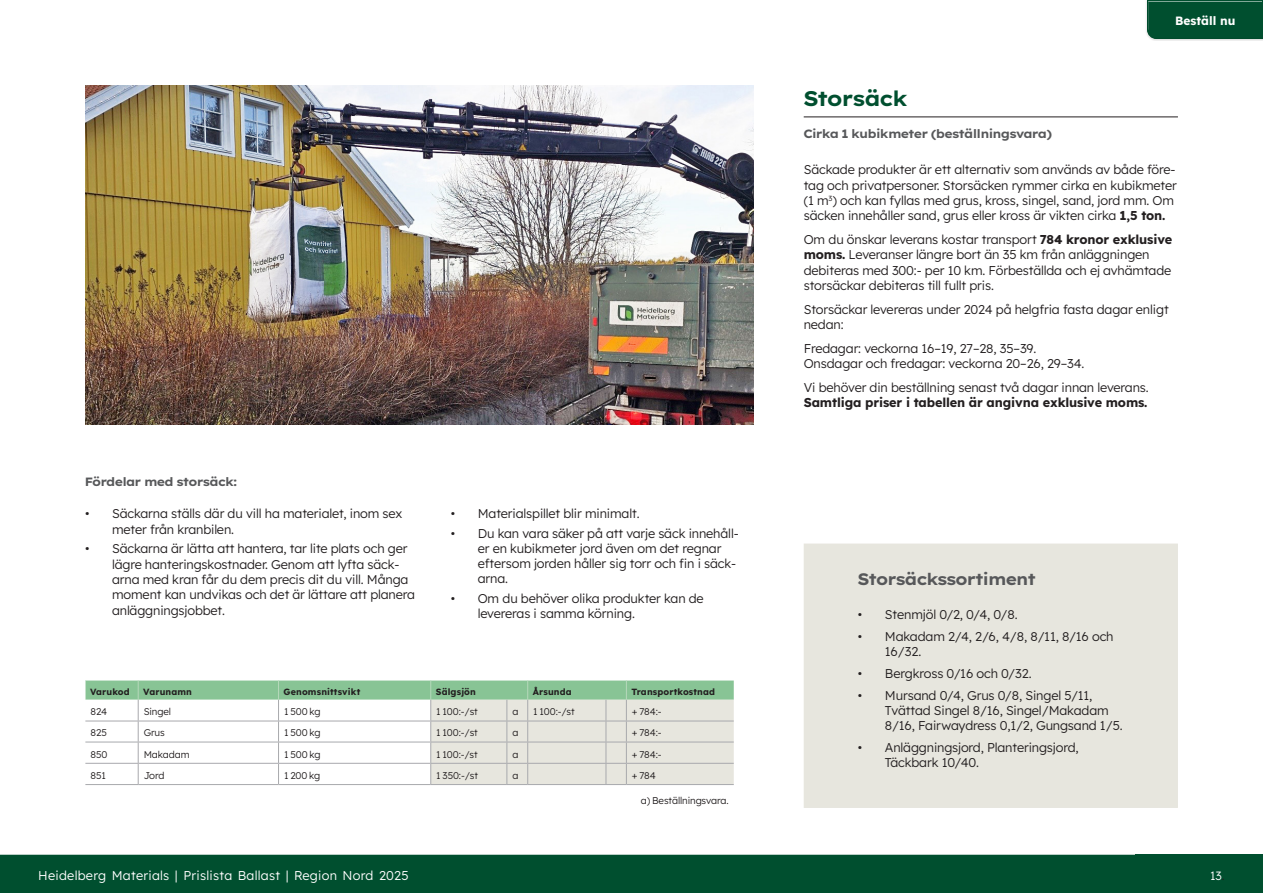
<style>
.page{position:relative;width:1263px;height:893px;background:#fff}
.page>*{position:absolute;margin:0;border:0;box-sizing:border-box;transform-origin:0 0}
.Mellanrubrik{font:700 21px "Lexend Exa HM";color:#004f2f}
.Underrubrik{font:700 16.5px "Lexend Exa HM";letter-spacing:-.01em;color:#57585a}
.Brödtext{font:300 12.75px/15.3px "Lexend";letter-spacing:-.01em;color:#231f20}
.t1{font:300 12.75px "Lexend";letter-spacing:.02em;color:#fff}
.Underrubrik-2{font:700 12px "Lexend Exa HM";letter-spacing:-.01em;color:#57585a}
.t2{font:700 12px "Lexend";color:#fff}
.t3{font:300 12px "Lexend";color:#fff}
.Tabelltext_svart{font:300 9.75px "Lexend";letter-spacing:-.01em;color:#231f20}
.Tabell_rubrik{font:700 9px "Lexend";letter-spacing:.015em;color:#231f20}
.s1{font-weight:700}
.s2{color:#231f20}
</style>
<div class="page">
<div style="left:1145px;top:0;width:118px;height:41px;background:#231f20;opacity:.38"></div>
<div style="left:1136px;top:855px;width:127px;height:38px;background:#004f2f"></div>
<div style="left:0;top:855px;width:1136px;height:38px;background:#004f2f"></div>
<img style="left:85px;top:85px;width:668px;height:339px">
<hr style="left:804px;top:117px;width:374px;height:1px;background:#231f20">
<svg style="left:85px;top:680px;width:649px;height:105px"></svg>
<div style="left:804px;top:544px;width:374px;height:264px;background:#e7e6de"></div>
<p class="t2" style="left:1175px;top:12px;width:62px">Beställ nu</p>
<p class="Underrubrik-2" style="left:85px;top:472px;width:154px">Fördelar med storsäck:</p>
<p class="Brödtext" style="left:112px;top:505px;width:292px;text-indent:-27px">• Säckarna ställs där du vill ha materialet, inom sex meter från kranbilen.</p>
<p class="Brödtext" style="left:112px;top:540px;width:305px;text-indent:-27px">• Säckarna är lätta att hantera, tar lite plats och ger lägre hanteringskostnader. Genom att lyfta säck&shy;arna med kran får du dem precis dit du vill. Många moment kan undvikas och det är lättare att planera anläggningsjobbet.</p>
<p class="Brödtext" style="left:451px;top:505px;width:190px">• Materialspillet blir minimalt.</p>
<p class="Brödtext" style="left:478px;top:525px;width:263px;text-indent:-27px">• Du kan vara säker på att varje säck innehåll&shy;er en kubikmeter jord även om det regnar eftersom jorden håller sig torr och fin i säck&shy;arna.</p>
<p class="Brödtext" style="left:478px;top:590px;width:228px;text-indent:-27px">• Om du behöver olika produkter kan de levereras i samma körning.</p>
<p class="Tabell_rubrik" style="left:90px;top:685px;width:41px">Varukod</p>
<p class="Tabell_rubrik" style="left:143px;top:685px;width:50px">Varunamn</p>
<p class="Tabell_rubrik" style="left:284px;top:685px;width:78px">Genomsnittsvikt</p>
<p class="Tabell_rubrik" style="left:436px;top:685px;width:42px">Sälgsjön</p>
<p class="Tabell_rubrik" style="left:533px;top:685px;width:40px">Årsunda</p>
<p class="Tabell_rubrik" style="left:631px;top:685px;width:85px">Transportkostnad</p>
<p class="Tabelltext_svart" style="left:91px;top:705px;width:18px">824</p>
<p class="Tabelltext_svart" style="left:144px;top:705px;width:29px">Singel</p>
<p class="Tabelltext_svart" style="left:284px;top:705px;width:38px">1 500 kg</p>
<p class="Tabelltext_svart" style="left:436px;top:705px;width:43px">1 100:-/st</p>
<p class="Tabelltext_svart" style="left:512px;top:705px;width:8px">a</p>
<p class="Tabelltext_svart" style="left:533px;top:705px;width:43px">1 100:-/st</p>
<p class="Tabelltext_svart" style="left:632px;top:705px;width:31px">+ 784:-</p>
<p class="Tabelltext_svart" style="left:91px;top:726px;width:18px">825</p>
<p class="Tabelltext_svart" style="left:144px;top:726px;width:23px">Grus</p>
<p class="Tabelltext_svart" style="left:284px;top:726px;width:38px">1 500 kg</p>
<p class="Tabelltext_svart" style="left:436px;top:726px;width:43px">1 100:-/st</p>
<p class="Tabelltext_svart" style="left:512px;top:726px;width:8px">a</p>
<p class="Tabelltext_svart" style="left:632px;top:726px;width:31px">+ 784:-</p>
<p class="Tabelltext_svart" style="left:91px;top:747px;width:18px">850</p>
<p class="Tabelltext_svart" style="left:144px;top:747px;width:47px">Makadam</p>
<p class="Tabelltext_svart" style="left:284px;top:747px;width:38px">1 500 kg</p>
<p class="Tabelltext_svart" style="left:436px;top:747px;width:43px">1 100:-/st</p>
<p class="Tabelltext_svart" style="left:512px;top:747px;width:8px">a</p>
<p class="Tabelltext_svart" style="left:632px;top:747px;width:31px">+ 784:-</p>
<p class="Tabelltext_svart" style="left:91px;top:768px;width:17px">851</p>
<p class="Tabelltext_svart" style="left:144px;top:768px;width:22px">Jord</p>
<p class="Tabelltext_svart" style="left:284px;top:768px;width:38px">1 200 kg</p>
<p class="Tabelltext_svart" style="left:436px;top:768px;width:43px">1 350:-/st</p>
<p class="Tabelltext_svart" style="left:512px;top:768px;width:8px">a</p>
<p class="Tabelltext_svart" style="left:632px;top:768px;width:25px">+ 784</p>
<p class="Tabelltext_svart" style="left:641px;top:794px;width:89px">a) Beställningsvara.</p>
<p class="Mellanrubrik" style="left:804px;top:82px;width:105px">Storsäck</p>
<p class="Underrubrik-2" style="left:804px;top:124px;width:250px">Cirka 1 kubikmeter (beställningsvara)</p>
<p class="Brödtext" style="left:804px;top:161px;width:375px">Säckade produkter är ett alternativ som används av både före&shy;tag och privatpersoner. Storsäcken rymmer cirka en kubikmeter (1 m<sup>3</sup>) och kan fyllas med grus, kross, singel, sand, jord mm. Om säcken innehåller sand, grus eller kross är vikten cirka <span class="s1">1,5 ton.</span></p>
<p class="Brödtext" style="left:804px;top:231px;width:370px">Om du önskar leverans kostar transport <span class="s1">784 kronor exklusive moms.</span> Leveranser längre bort än 35 km från anläggningen debiteras med 300:- per 10 km. Förbeställda och ej avhämtade storsäckar debiteras till fullt pris.</p>
<p class="Brödtext" style="left:804px;top:301px;width:366px">Storsäckar levereras under 2024 på helgfria fasta dagar enligt nedan:</p>
<p class="Brödtext" style="left:804px;top:340px;width:282px">Fredagar: veckorna 16–19, 27–28, 35–39.<br>Onsdagar och fredagar: veckorna 20–26, 29–34.</p>
<p class="Brödtext" style="left:804px;top:379px;width:347px">Vi behöver din beställning senast två dagar innan leverans.<br><span class="s1">Samtliga priser i tabellen är angivna exklusive moms.</span></p>
<p class="Underrubrik" style="left:858px;top:566px;width:179px">Storsäckssortiment</p>
<p class="Brödtext" style="left:858px;top:606px;width:161px">• Stenmjöl 0/2, 0/4, 0/8.</p>
<p class="Brödtext" style="left:885px;top:628px;width:230px;text-indent:-27px">• Makadam 2/4, 2/6, 4/8, 8/11, 8/16 och<br>16/32.</p>
<p class="Brödtext" style="left:858px;top:665px;width:175px">• Bergkross 0/16 och 0/32.</p>
<p class="Brödtext" style="left:885px;top:687px;width:239px;text-indent:-27px">• Mursand 0/4, Grus 0/8, Singel 5/11,<br>Tvättad Singel 8/16, Singel/Makadam<br>8/16, Fairwaydress 0,1/2, Gungsand 1/5.</p>
<p class="Brödtext" style="left:885px;top:739px;width:195px;text-indent:-27px">• Anläggningsjord, Planteringsjord,<br>Täckbark 10/40.</p>
<p class="t1" style="left:38px;top:866px;width:372px">Heidelberg Materials | Prislista Ballast | Region Nord 2025</p>
<p class="t3" style="left:1210px;top:867px;width:16px">13<span class="s2">.</span></p>
</div>
